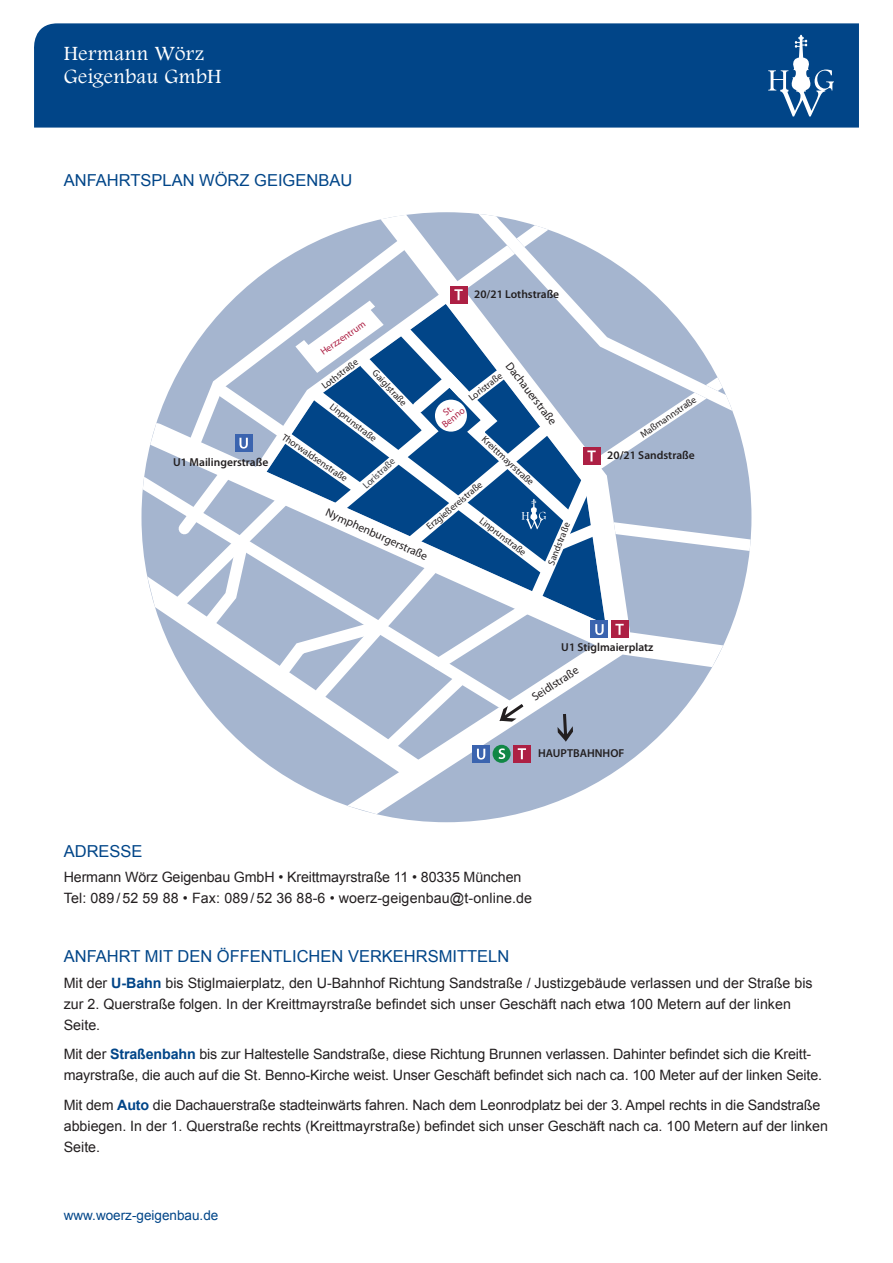
<style>
.page{position:relative;width:893px;height:1263px;background:#fff}
.page>*{position:absolute;margin:0;border:0;box-sizing:border-box;transform-origin:0 0}
.t1{font:21px/22.5px "Footlight MT Light";letter-spacing:.02em;color:#fff}
.t2{font:16.5px "Arial";color:#014588}
.t3{font:14.25px/21px "Arial";color:#231f20}
.t4{font:13.5px "Arial";color:#014588}
.t5{font:600 11.55px "Myriad Pro";color:#231f20}
.t6{font:11.55px "Myriad Pro";color:#231f20}
.t7{font:9.6px "Myriad Pro";color:#231f20}
.t8{font:9.6px/8.7px "Myriad Pro";color:#ad2044;text-align:center}
.t9{font:9.6px "Myriad Pro";color:#3a3c41}
.s1{font-weight:700;color:#014588}
</style>
<div class="page">
<svg style="left:150px;top:215px;width:469px;height:599px"></svg>
<svg style="left:478px;top:214px;width:171px;height:75px"></svg>
<svg style="left:143px;top:477px;width:16px;height:230px"></svg>
<div style="left:450px;top:286px;width:17px;height:17px;background:#ad2044"></div>
<svg style="left:159px;top:289px;width:592px;height:480px"></svg>
<div style="left:435px;top:400px;width:32px;height:32px;background:#fff;border-radius:50%"></div>
<div style="left:34px;top:23px;width:825px;height:105px;background:#014588"></div>
<svg style="left:768px;top:35px;width:66px;height:81px"></svg>
<h1 class="t1" style="left:64px;top:42px;width:159px">Hermann Wörz<br>Geigenbau GmbH</h1>
<p class="t2" style="left:64px;top:171px;width:290px">AN FAHRTSPLAN WÖRZ GEI GEN BAU</p>
<p class="t5" style="left:173px;top:454px;width:97px">U1 Mailingerstraße</p>
<p class="t8" style="left:319px;top:349px;width:54px;rotate:-35deg">Herzzentrum</p>
<p class="t5" style="left:474px;top:287px;width:86px">20/21 Lothstraße</p>
<p class="t7" style="left:319px;top:382px;width:44px;rotate:-37deg">Lothstraße</p>
<p class="t6" style="left:514px;top:359px;width:77px;rotate:53deg">Dachauerstraße</p>
<p class="t7" style="left:378px;top:367px;width:47px;rotate:47deg">Gaiglstraße</p>
<p class="t7" style="left:466px;top:394px;width:41px;rotate:-38deg">Loristraße</p>
<p class="t7" style="left:335px;top:400px;width:58px;rotate:38deg">Linprunstraße</p>
<p class="t8" style="left:435px;top:415px;width:27px;rotate:-38deg">St.<br>Benno</p>
<p class="t7" style="left:286px;top:431px;width:78px;rotate:34deg">Thorwaldsenstraße</p>
<p class="t7" style="left:488px;top:434px;width:68px;rotate:43deg">Kreittmayrstraße</p>
<p class="t9" style="left:360px;top:482px;width:41px;rotate:-43deg">Loristraße</p>
<p class="t7" style="left:424px;top:523px;width:71px;rotate:-40deg">Erzgießereistraße</p>
<p class="t6" style="left:329px;top:505px;width:112px;rotate:24deg">Nymphenburgerstraße</p>
<p class="t7" style="left:484px;top:514px;width:58px;rotate:38deg">Linprunstraße</p>
<p class="t7" style="left:545px;top:562px;width:46px;rotate:-68deg">Sandstraße</p>
<p class="t7" style="left:638px;top:431px;width:67px;rotate:-35deg">Maßmannstraße</p>
<p class="t5" style="left:607px;top:448px;width:89px">20/21 Sandstraße</p>
<p class="t5" style="left:561px;top:639px;width:94px">U1 Stiglmaierplatz</p>
<p class="t6" style="left:529px;top:692px;width:55px;rotate:-33deg">Seidlstraße</p>
<p class="t5" style="left:538px;top:746px;width:88px">HAUPTBAHNHOF</p>
<p class="t2" style="left:64px;top:842px;width:80px">Adresse</p>
<p class="t3" style="left:64px;top:867px;width:470px">Hermann Wörz Geigenbau GmbH • Kreittmayrstraße 11 • 80335 München<br>Tel: 089 / 52 59 88 • Fax: 089 / 52 36 88-6 • woerz-geigenbau@t-online.de</p>
<p class="t2" style="left:64px;top:947px;width:34px">Anfah</p>
<p class="t2" style="left:119px;top:947px;width:392px">rt mit den öffentlich en verkeh rsmitteln</p>
<p class="t3" style="left:64px;top:972px;width:750px">Mit der <span class="s1">U-Bahn</span> bis Stiglmaierplatz, den U-Bahnhof Richtung Sandstraße / Justizgebäude verlassen und der Straße bis zur 2. Querstraße folgen. I n der Kreittmayrstraße befindet sich unser Geschäft nach etwa 100 Metern auf der linken<br>Seite.</p>
<p class="t3" style="left:64px;top:1044px;width:760px">Mit der <span class="s1">Straßenbahn</span> bis zur Haltestelle Sandstraße, diese Richtung Brunnen verlassen. Dahinter befindet sich die Kreitt&shy;mayrstraße, die auch auf die St. Benno-Kirche weist. Unser Geschäft befindet sich nach ca. 100 Meter auf der linken Seite.</p>
<p class="t3" style="left:64px;top:1094px;width:766px">Mit dem <span class="s1">Auto</span> die Dachauerstraße stadteinwärts fahren. N ach dem Leonrodplatz bei der 3. Ampel rechts in die Sandstraße abbiegen. I n der 1. Querstraße rechts (Kreittmayrstraße) befindet sich unser Geschäft nach ca. 100 Metern auf der linken<br>Seite.</p>
<p class="t4" style="left:64px;top:1208px;width:156px">www.woerz-geigenbau.de</p>
</div>
